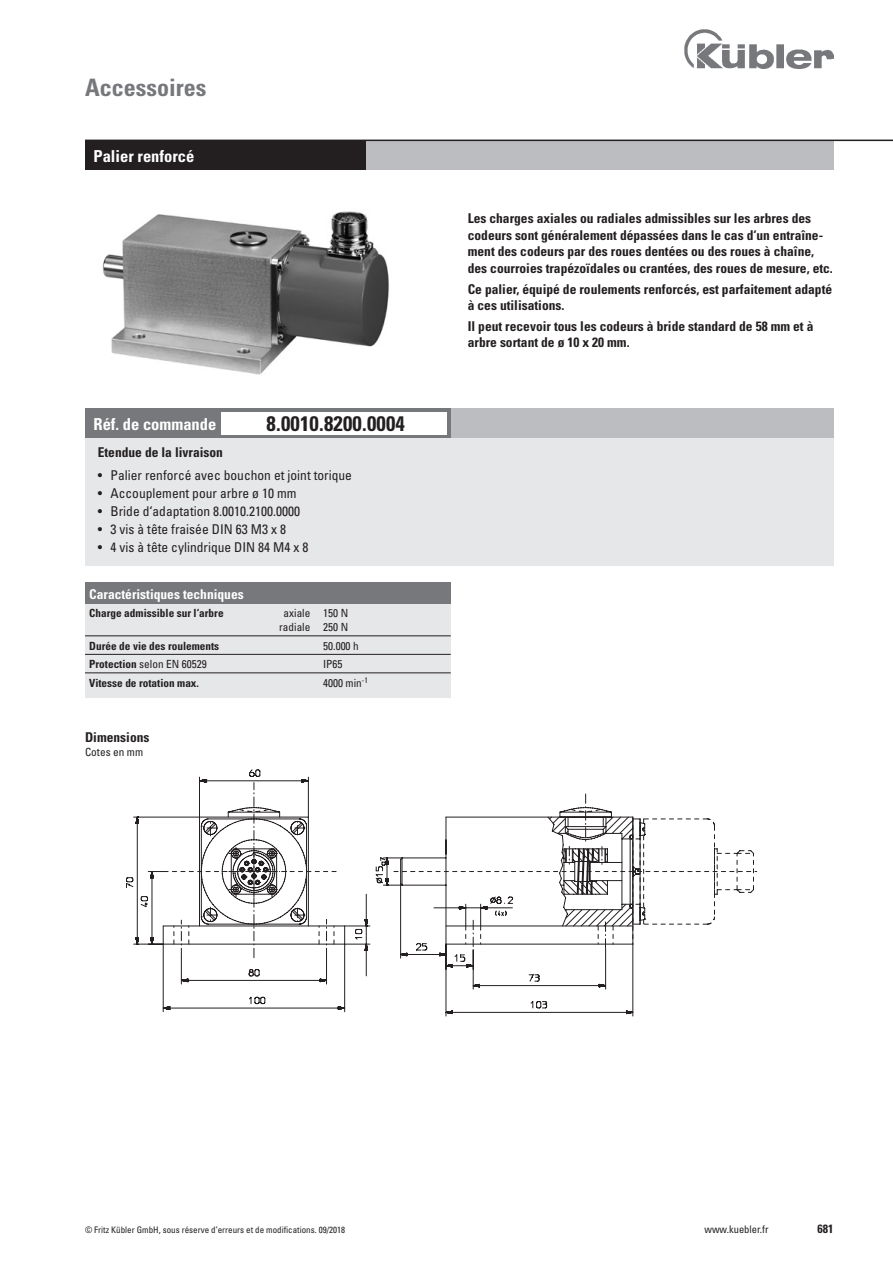
<style>
.page{position:relative;width:893px;height:1263px;background:#fff}
.page>*{position:absolute;margin:0;border:0;box-sizing:border-box;transform-origin:0 0}
.Kapitel{font:700 condensed 24px "Univers";color:#76787b}
.Bestellschlüssel{font:700 condensed 21px "Univers";letter-spacing:.01em;color:#231f20}
.Head_schwarz{font:700 condensed 16.5px "Univers";color:#fff}
.Head_weiß{font:700 condensed 16.5px "Univers";color:#fff}
.Bestellschlüssel-2{font:700 condensed 13.5px/16.5px "Univers";color:#231f20}
.Bestellschlüssel-3{font:condensed 13.5px "Univers";color:#231f20}
.Bestellschlüssel-4{font:700 condensed 13.5px "Univers";color:#fff}
.t1{font:700 condensed 12px "Univers";color:#231f20}
.technisch-linie-schw{font:700 condensed 11.25px "Univers";color:#231f20}
.technisch-linie-schw-2{font:condensed 11.25px/14.2px "Univers";color:#231f20;text-align:center}
.Bestellschlüssel-5{font:condensed 11.25px "Univers";color:#231f20}
.t2{font:condensed 10.5px "Univers";color:#231f20}
.t3{font:condensed 9px "Univers";color:#231f20}
.s1{font-weight:700}
</style>
<div class="page">
<img style="left:685px;top:30px;width:148px;height:38px">
<div style="left:85px;top:408px;width:748px;height:158px;background:#e6e7e9"></div>
<div style="left:451px;top:408px;width:382px;height:30px;background:#bcbdc0"></div>
<svg style="left:126px;top:770px;width:507px;height:246px"></svg>
<svg style="left:163px;top:782px;width:594px;height:176px"></svg>
<img style="left:102px;top:211px;width:287px;height:164px">
<div style="left:85px;top:583px;width:366px;height:21px;background:#76787b"></div>
<div style="left:85px;top:408px;width:366px;height:30px;background:#76787b"></div>
<div style="left:221px;top:412px;width:225px;height:22px;background:#fff"></div>
<div style="left:85px;top:140px;width:281px;height:30px;background:#231f20"></div>
<div style="left:366px;top:140px;width:467px;height:30px;background:#bcbdc0"></div>
<div style="left:85px;top:604px;width:366px;height:93px;background:#e6e7e9"></div>
<hr style="left:85px;top:636px;width:366px;height:1px;background:#231f20">
<hr style="left:85px;top:654px;width:366px;height:1px;background:#231f20">
<hr style="left:85px;top:673px;width:366px;height:1px;background:#231f20">
<hr style="left:85px;top:140px;width:808px;height:1px;background:#231f20">
<p class="Kapitel" style="left:85px;top:72px;width:123px">Accessoires</p>
<p class="Head_weiß" style="left:94px;top:146px;width:102px">Palier renforcé</p>
<p class="Head_schwarz" style="left:94px;top:414px;width:124px">Réf. de commande</p>
<p class="Bestellschlüssel" style="left:267px;top:411px;width:140px">8.0010.8200.0004</p>
<p class="Bestellschlüssel-2" style="left:98px;top:444px;width:127px">Etendue de la livraison</p>
<p class="Bestellschlüssel-3" style="left:98px;top:466px;width:256px">• Palier renforcé avec bouchon et joint torique</p>
<p class="Bestellschlüssel-3" style="left:98px;top:484px;width:200px">• Accouplement pour arbre ø 10 mm</p>
<p class="Bestellschlüssel-3" style="left:98px;top:502px;width:204px">• Bride d‘adaptation 8.0010.2100.0000</p>
<p class="Bestellschlüssel-3" style="left:98px;top:520px;width:190px">• 3 vis à tête fraisée DIN 63 M3 x 8</p>
<p class="Bestellschlüssel-3" style="left:98px;top:538px;width:212px">• 4 vis à tête cylindrique DIN 84 M4 x 8</p>
<p class="Bestellschlüssel-4" style="left:89px;top:585px;width:156px">Caractéristiques techniques</p>
<p class="technisch-linie-schw" style="left:89px;top:606px;width:136px">Charge admissible sur l‘arbre</p>
<p class="technisch-linie-schw-2" style="left:279px;top:606px;width:70px">axiale 150 N radiale 250 N</p>
<p class="technisch-linie-schw" style="left:89px;top:639px;width:131px">Durée de vie des roulements</p>
<p class="technisch-linie-schw-2" style="left:323px;top:638px;width:37px">50.000 h</p>
<p class="technisch-linie-schw-2" style="left:89px;top:657px;width:119px"><span class="s1">Protection</span> selon EN 60529</p>
<p class="technisch-linie-schw-2" style="left:323px;top:657px;width:21px">IP65</p>
<p class="technisch-linie-schw" style="left:89px;top:676px;width:111px">Vitesse de rotation max.</p>
<p class="technisch-linie-schw-2" style="left:323px;top:675px;width:46px">4000 min<sup>-1</sup></p>
<p class="Bestellschlüssel-2" style="left:85px;top:729px;width:66px">Dimensions</p>
<p class="Bestellschlüssel-5" style="left:85px;top:745px;width:60px">Cotes en mm</p>
<p class="Bestellschlüssel-2" style="left:468px;top:210px;width:367px">Les charges axiales ou radiales admissibles sur les arbres des codeurs sont généralement dépassées dans le cas d‘un entraîne&shy;ment des codeurs par des roues dentées ou des roues à chaîne, des courroies trapézoïdales ou crantées, des roues de mesure, etc.</p>
<p class="Bestellschlüssel-2" style="left:468px;top:280px;width:366px">Ce palier, équipé de roulements renforcés, est parfaitement adapté à ces utilisations.</p>
<p class="Bestellschlüssel-2" style="left:468px;top:318px;width:347px">Il peut recevoir tous les codeurs à bride standard de 58 mm et à arbre sortant de ø 10 x 20 mm.</p>
<p class="t3" style="left:85px;top:1224px;width:262px">© Fritz Kübler GmbH, sous réserve d’erreurs et de modifications. 09/2018</p>
<p class="t2" style="left:704px;top:1223px;width:66px">www.kuebler.fr</p>
<p class="t1" style="left:817px;top:1221px;width:17px">681</p>
</div>
